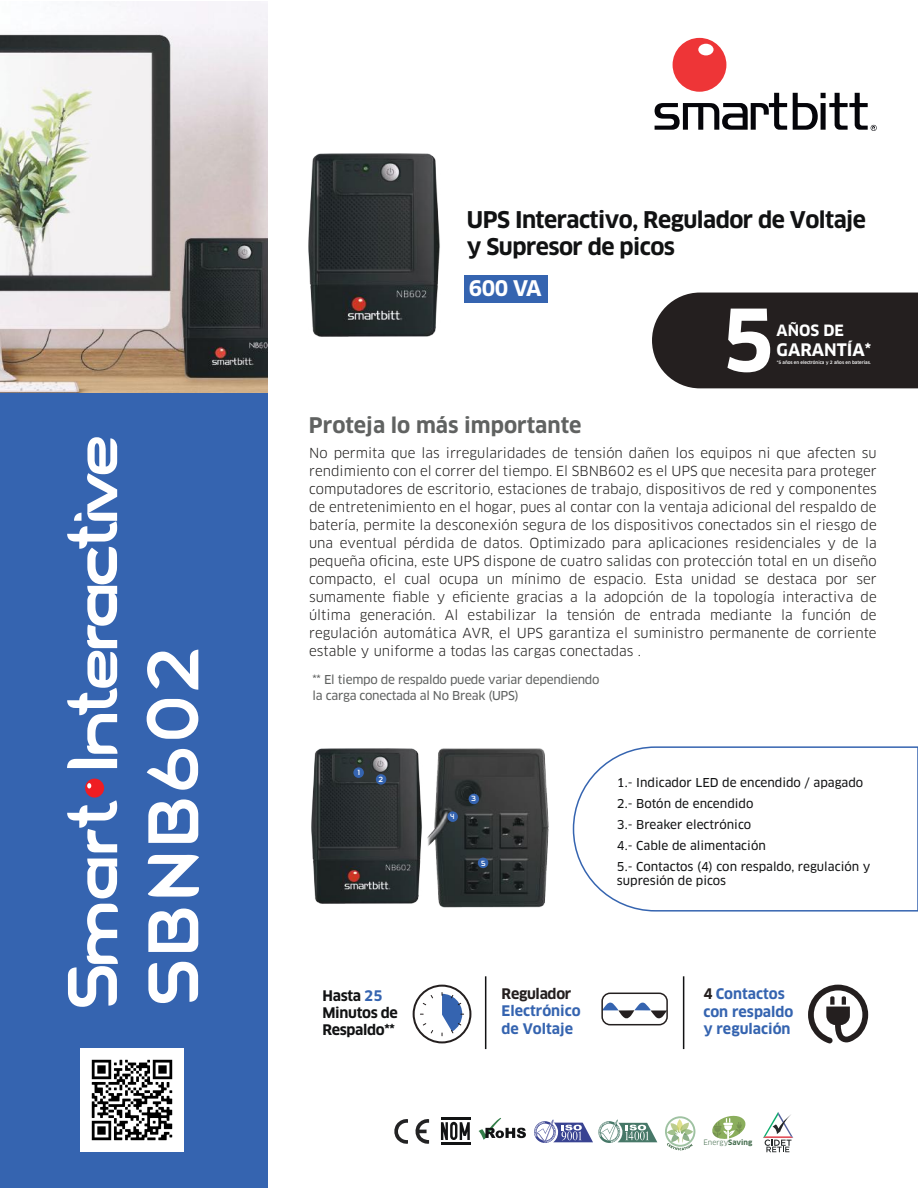
<style>
.page{position:relative;width:918px;height:1188px;background:#fff}
.page>*{position:absolute;margin:0;border:0;box-sizing:border-box;transform-origin:0 0}
.t1{font:700 84px "Clan OT";color:#fff}
.t2{font:74.7px "Blue";letter-spacing:.035em;color:#fff}
.t3{font:73.65px "Blue";letter-spacing:-.055em;color:#fff}
.t4{font:700 22.5px/27px "Clan OT";letter-spacing:-.025em;color:#111213}
.t5{font:700 21px "Clan OT";color:#606261}
.t6{font:700 21px "Clan OT";color:#fff}
.t7{font:700 16.8px "Clan OT";color:#fff}
.t8{font:700 15.3px "Clan OT";color:#fff}
.t9{font:700 14.25px/17.1px "Clan OT";color:#3564b0}
.t10{font:700 14.25px/17.1px "Clan OT";letter-spacing:-.02em;color:#111213}
.t11{font:700 14.25px "Clan OT";letter-spacing:-.02em;color:#241f1f}
.t12{font:13.5px/18px "Clan OT";color:#201e1d;text-align:justify}
.t13{font:12px/21px "Clan OT News";color:#121314}
.t14{font:12px/16.5px "Clan OT News";letter-spacing:-.025em;color:#606261}
.t15{font:7.8px "Blue";color:#fff}
.t16{font:7.2px "Clan OT";color:#416a4a}
.t17{font:500 4.5px "Clan OT";color:#fff}
.s1{color:#3564b0}
.s2{color:#241f1f}
.s3{font-weight:700}
</style>
<div class="page">
<img style="left:0;top:1px;width:268px;height:392px">
<div style="left:0;top:393px;width:268px;height:795px;background:#3564b0"></div>
<svg style="left:655px;top:38px;width:222px;height:93px"></svg>
<div style="left:652px;top:293px;width:266px;height:95px;background:#241f1f"></div>
<svg style="left:808px;top:985px;width:60px;height:58px"></svg>
<div style="left:464px;top:275px;width:83px;height:28px;background:#3564b0"></div>
<hr style="left:441px;top:1117px;width:29px;height:3px;background:#121314">
<hr style="left:441px;top:1142px;width:29px;height:3px;background:#121314">
<svg style="left:441px;top:1122px;width:29px;height:18px"></svg>
<svg style="left:712px;top:1115px;width:34px;height:24px"></svg>
<svg style="left:415px;top:1119px;width:14px;height:25px"></svg>
<svg style="left:394px;top:1119px;width:14px;height:25px"></svg>
<svg style="left:665px;top:1116px;width:30px;height:34px"></svg>
<svg style="left:479px;top:1118px;width:47px;height:22px"></svg>
<svg style="left:534px;top:1120px;width:123px;height:23px"></svg>
<svg style="left:763px;top:1112px;width:30px;height:40px"></svg>
<svg style="left:604px;top:1002px;width:61px;height:17px"></svg>
<svg style="left:413px;top:985px;width:58px;height:58px"></svg>
<div style="left:601px;top:993px;width:67px;height:32px;border:2px solid #241f1f;border-radius:8px"></div>
<svg style="left:572px;top:746px;width:346px;height:166px"></svg>
<svg style="left:85px;top:779px;width:19px;height:19px"></svg>
<hr style="left:485px;top:976px;width:1px;height:73px;background:#111213">
<hr style="left:683px;top:976px;width:1px;height:73px;background:#111213">
<img style="left:309px;top:153px;width:131px;height:183px">
<img style="left:311px;top:748px;width:109px;height:155px">
<img style="left:81px;top:1048px;width:103px;height:103px">
<img style="left:420px;top:748px;width:129px;height:160px">
<div style="left:469px;top:794px;width:10px;height:10px;background:#3564b0;border-radius:50%"></div>
<div style="left:447px;top:811px;width:11px;height:11px;background:#3564b0;border-radius:50%"></div>
<div style="left:478px;top:858px;width:10px;height:10px;background:#3564b0;border-radius:50%"></div>
<div style="left:376px;top:774px;width:10px;height:11px;background:#3564b0;border-radius:50%"></div>
<div style="left:353px;top:767px;width:11px;height:11px;background:#3564b0;border-radius:50%"></div>
<h3 class="t3" style="left:55px;top:1011px;width:578px;rotate:-90deg">Smart Interactive</h3>
<h2 class="t2" style="left:136px;top:1007px;width:362px;rotate:-90deg">SBNB602</h2>
<h3 class="t4" style="left:467px;top:207px;width:401px">UPS Interactivo, Regulador de Voltaje y Supresor de picos</h3>
<h3 class="t6" style="left:469px;top:276px;width:74px">600 VA</h3>
<h1 class="t1" style="left:721px;top:292px;width:55px">5</h1>
<p class="t8" style="left:777px;top:321px;width:69px">AÑOS DE</p>
<p class="t7" style="left:777px;top:340px;width:96px">GARANTÍA*</p>
<p class="t17" style="left:777px;top:360px;width:96px">*5 años en electrónica y 2 años en baterías.</p>
<h3 class="t5" style="left:309px;top:413px;width:274px">Proteja lo más importante</h3>
<p class="t12" style="left:309px;top:444px;width:569px">No permita que las irregularidades de tensión dañen los equipos ni que afecten su rendimiento con el correr del tiempo. El SBNB602 es el UPS que necesita para proteger computadores de escritorio, estaciones de trabajo, dispositivos de red y componentes de entretenimiento en el hogar, pues al contar con la ventaja adicional del respaldo de batería, permite la desconexión segura de los dispositivos conectados sin el riesgo de una eventual pérdida de datos. Optimizado para aplicaciones residenciales y de la pequeña oficina, este UPS dispone de cuatro salidas con protección total en un diseño compacto, el cual ocupa un mínimo de espacio. Esta unidad se destaca por ser sumamente fiable y eficiente gracias a la adopción de la topología interactiva de última generación. Al estabilizar la tensión de entrada mediante la función de regulación automática AVR, el UPS garantiza el suministro permanente de corriente estable y uniforme a todas las cargas conectadas .</p>
<p class="t14" style="left:313px;top:671px;width:288px">** El tiempo de respaldo puede variar dependiendo la carga conectada al No Break (UPS)</p>
<p class="t15" style="left:357px;top:768px;width:4px">1</p>
<p class="t15" style="left:379px;top:775px;width:6px">2</p>
<p class="t15" style="left:450px;top:812px;width:6px">4</p>
<p class="t15" style="left:471px;top:795px;width:6px">3</p>
<p class="t15" style="left:481px;top:859px;width:6px">5</p>
<p class="t13" style="left:617px;top:772px;width:255px">1.- Indicador LED de encendido / apagado<br>2.- Botón de encendido<br>3.- Breaker electrónico<br>4.- Cable de alimentación<br>5.- Contactos (4) con respaldo, regulación y</p>
<p class="t13" style="left:617px;top:870px;width:111px">supresión de picos</p>
<p class="t11" style="left:502px;top:986px;width:71px">Regulador</p>
<p class="t9" style="left:502px;top:1003px;width:81px">Electrónico de Voltaje</p>
<p class="t10" style="left:322px;top:987px;width:77px">Hasta <span class="s1">25<br></span>Minutos de<br>Respaldo**</p>
<p class="t9" style="left:703px;top:986px;width:92px"><span class="s2">4</span> Contactos con respaldo y regulación</p>
<p class="t16" style="left:703px;top:1138px;width:50px">Energy<span class="s3">Saving</span></p>
</div>
